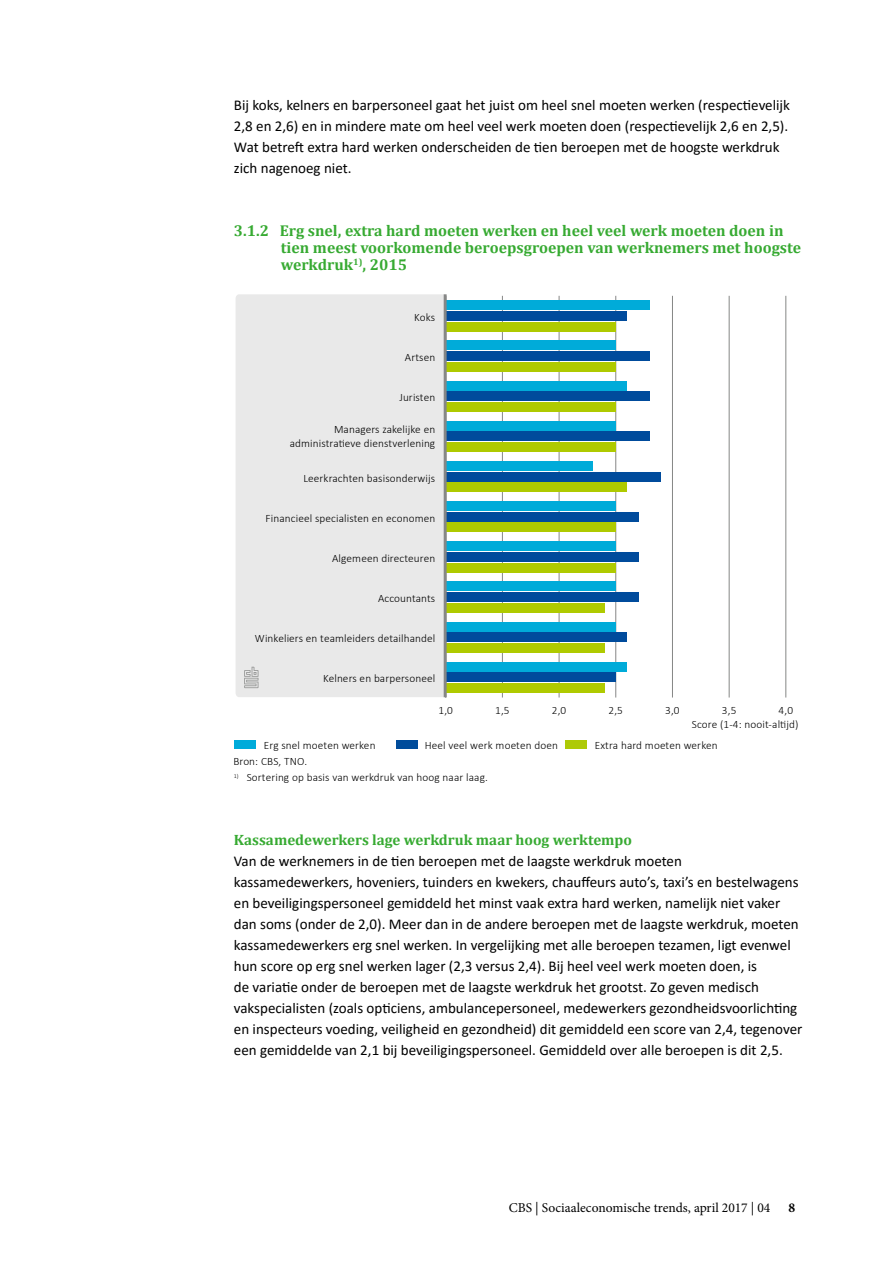
<style>
.page{position:relative;width:893px;height:1263px;background:#fff}
.page>*{position:absolute;margin:0;border:0;box-sizing:border-box;transform-origin:0 0}
.t1{font:700 15.75px/17.2px "Cambria";color:#37aa32}
.t2{font:15px/21px "Calibri";color:#000}
.t3{font:700 15px "Cambria";color:#37aa32}
.t4{font:13.5px "Minion Pro";color:#000}
.t5{font:700 13.5px "Minion Pro";color:#000}
.t6{font:300 11.25px/13.5px "Calibri";letter-spacing:.01em;color:#000;text-align:right}
</style>
<div class="page">
<div style="left:236px;top:294px;width:208px;height:403px;background:#e9e9e9"></div>
<svg style="left:244px;top:667px;width:14px;height:21px"></svg>
<hr style="left:502px;top:296px;width:1px;height:401px;background:#868786">
<hr style="left:559px;top:296px;width:1px;height:401px;background:#868786">
<hr style="left:615px;top:296px;width:1px;height:401px;background:#868786">
<hr style="left:672px;top:296px;width:1px;height:401px;background:#868786">
<hr style="left:729px;top:296px;width:1px;height:401px;background:#868786">
<hr style="left:786px;top:296px;width:1px;height:401px;background:#868786">
<div style="left:446px;top:322px;width:170px;height:9px;background:#afca00"></div>
<div style="left:446px;top:362px;width:170px;height:10px;background:#afca00"></div>
<div style="left:446px;top:402px;width:170px;height:10px;background:#afca00"></div>
<div style="left:446px;top:442px;width:170px;height:10px;background:#afca00"></div>
<div style="left:446px;top:482px;width:181px;height:10px;background:#afca00"></div>
<div style="left:446px;top:523px;width:170px;height:9px;background:#afca00"></div>
<div style="left:446px;top:563px;width:170px;height:9px;background:#afca00"></div>
<div style="left:446px;top:603px;width:158px;height:10px;background:#afca00"></div>
<div style="left:446px;top:643px;width:158px;height:10px;background:#afca00"></div>
<div style="left:446px;top:683px;width:158px;height:10px;background:#afca00"></div>
<div style="left:446px;top:311px;width:181px;height:10px;background:#004b9c"></div>
<div style="left:446px;top:351px;width:204px;height:10px;background:#004b9c"></div>
<div style="left:446px;top:391px;width:204px;height:10px;background:#004b9c"></div>
<div style="left:446px;top:432px;width:204px;height:9px;background:#004b9c"></div>
<div style="left:446px;top:472px;width:215px;height:9px;background:#004b9c"></div>
<div style="left:446px;top:512px;width:192px;height:10px;background:#004b9c"></div>
<div style="left:446px;top:552px;width:192px;height:10px;background:#004b9c"></div>
<div style="left:446px;top:592px;width:192px;height:10px;background:#004b9c"></div>
<div style="left:446px;top:632px;width:181px;height:10px;background:#004b9c"></div>
<div style="left:446px;top:673px;width:170px;height:9px;background:#004b9c"></div>
<div style="left:446px;top:300px;width:204px;height:10px;background:#00abd9"></div>
<div style="left:446px;top:340px;width:170px;height:10px;background:#00abd9"></div>
<div style="left:446px;top:381px;width:181px;height:9px;background:#00abd9"></div>
<div style="left:446px;top:421px;width:170px;height:9px;background:#00abd9"></div>
<div style="left:446px;top:461px;width:147px;height:10px;background:#00abd9"></div>
<div style="left:446px;top:501px;width:170px;height:10px;background:#00abd9"></div>
<div style="left:446px;top:541px;width:170px;height:10px;background:#00abd9"></div>
<div style="left:446px;top:581px;width:170px;height:10px;background:#00abd9"></div>
<div style="left:446px;top:622px;width:170px;height:9px;background:#00abd9"></div>
<div style="left:446px;top:662px;width:181px;height:9px;background:#00abd9"></div>
<div style="left:565px;top:741px;width:22px;height:8px;background:#aeca07"></div>
<div style="left:396px;top:741px;width:21px;height:8px;background:#004c9b"></div>
<div style="left:235px;top:741px;width:21px;height:8px;background:#00abda"></div>
<hr style="left:444px;top:294px;width:3px;height:403px;background:#868786">
<p class="t2" style="left:234px;top:94px;width:558px">Bij koks, kelners en barpersoneel gaat het juist om heel snel moeten werken (respectievelijk 2,8 en 2,6) en in mindere mate om heel veel werk moeten doen (respectievelijk 2,6 en 2,5).<br>Wat betreft extra hard werken onderscheiden de tien beroepen met de hoogste werkdruk zich nagenoeg niet.</p>
<p class="t1" style="left:281px;top:222px;width:522px;text-indent:-47px">3.1.2 Erg snel, extra hard moeten werken en heel veel werk moeten doen in tien meest voorkomende beroepsgroepen van werknemers met hoogste werkdruk<sup>1)</sup>, 2015</p>
<p class="t6" style="left:414px;top:310px;width:22px">Koks</p>
<p class="t6" style="left:405px;top:350px;width:32px">Artsen</p>
<p class="t6" style="left:399px;top:391px;width:37px">Juristen</p>
<p class="t6" style="left:290px;top:423px;width:147px">Managers zakelijke en administratieve dienstverlening</p>
<p class="t6" style="left:303px;top:471px;width:133px">Leerkrachten basisonderwijs</p>
<p class="t6" style="left:265px;top:511px;width:171px">Financieel specialisten en economen</p>
<p class="t6" style="left:332px;top:551px;width:105px">Algemeen directeuren</p>
<p class="t6" style="left:378px;top:591px;width:59px">Accountants</p>
<p class="t6" style="left:255px;top:632px;width:182px">Winkeliers en teamleiders detailhandel</p>
<p class="t6" style="left:323px;top:672px;width:114px">Kelners en barpersoneel</p>
<p class="t6" style="left:438px;top:703px;width:16px">1,0</p>
<p class="t6" style="left:495px;top:703px;width:16px">1,5</p>
<p class="t6" style="left:552px;top:703px;width:16px">2,0</p>
<p class="t6" style="left:609px;top:703px;width:16px">2,5</p>
<p class="t6" style="left:665px;top:703px;width:16px">3,0</p>
<p class="t6" style="left:722px;top:703px;width:16px">3,5</p>
<p class="t6" style="left:779px;top:703px;width:16px">4,0</p>
<p class="t6" style="left:692px;top:717px;width:108px">Score (1-4: nooit-altijd)</p>
<p class="t6" style="left:264px;top:738px;width:113px">Erg snel moeten werken</p>
<p class="t6" style="left:425px;top:739px;width:135px">Heel veel werk moeten doen</p>
<p class="t6" style="left:595px;top:738px;width:124px">Extra hard moeten werken</p>
<p class="t6" style="left:234px;top:770px;width:255px"><sup>1)</sup> Sortering op basis van werkdruk van hoog naar laag.</p>
<p class="t6" style="left:233px;top:754px;width:75px">Bron: CBS, TNO.</p>
<p class="t3" style="left:234px;top:831px;width:400px">Kassamedewerkers lage werkdruk maar hoog werktempo</p>
<p class="t2" style="left:234px;top:850px;width:570px">Van de werknemers in de tien beroepen met de laagste werkdruk moeten kassamedewerkers, hoveniers, tuinders en kwekers, chauffeurs auto’s, taxi’s en bestelwagens en beveiligingspersoneel gemiddeld het minst vaak extra hard werken, namelijk niet vaker dan soms (onder de 2,0). Meer dan in de andere beroepen met de laagste werkdruk, moeten kassamedewerkers erg snel werken. In vergelijking met alle beroepen tezamen, ligt evenwel hun score op erg snel werken lager (2,3 versus 2,4). Bij heel veel werk moeten doen, is<br>de variatie onder de beroepen met de laagste werkdruk het grootst. Zo geven medisch vakspecialisten (zoals opticiens, ambulancepersoneel, medewerkers gezondheidsvoorlichting en inspecteurs voeding, veiligheid en gezondheid) dit gemiddeld een score van 2,4, tegenover een gemiddelde van 2,1 bij beveiligingspersoneel. Gemiddeld over alle beroepen is dit 2,5.</p>
<p class="t4" style="left:509px;top:1198px;width:263px">CBS | Sociaaleconomische trends, april 2017 | 04</p>
<p class="t5" style="left:788px;top:1198px;width:8px">8</p>
</div>
